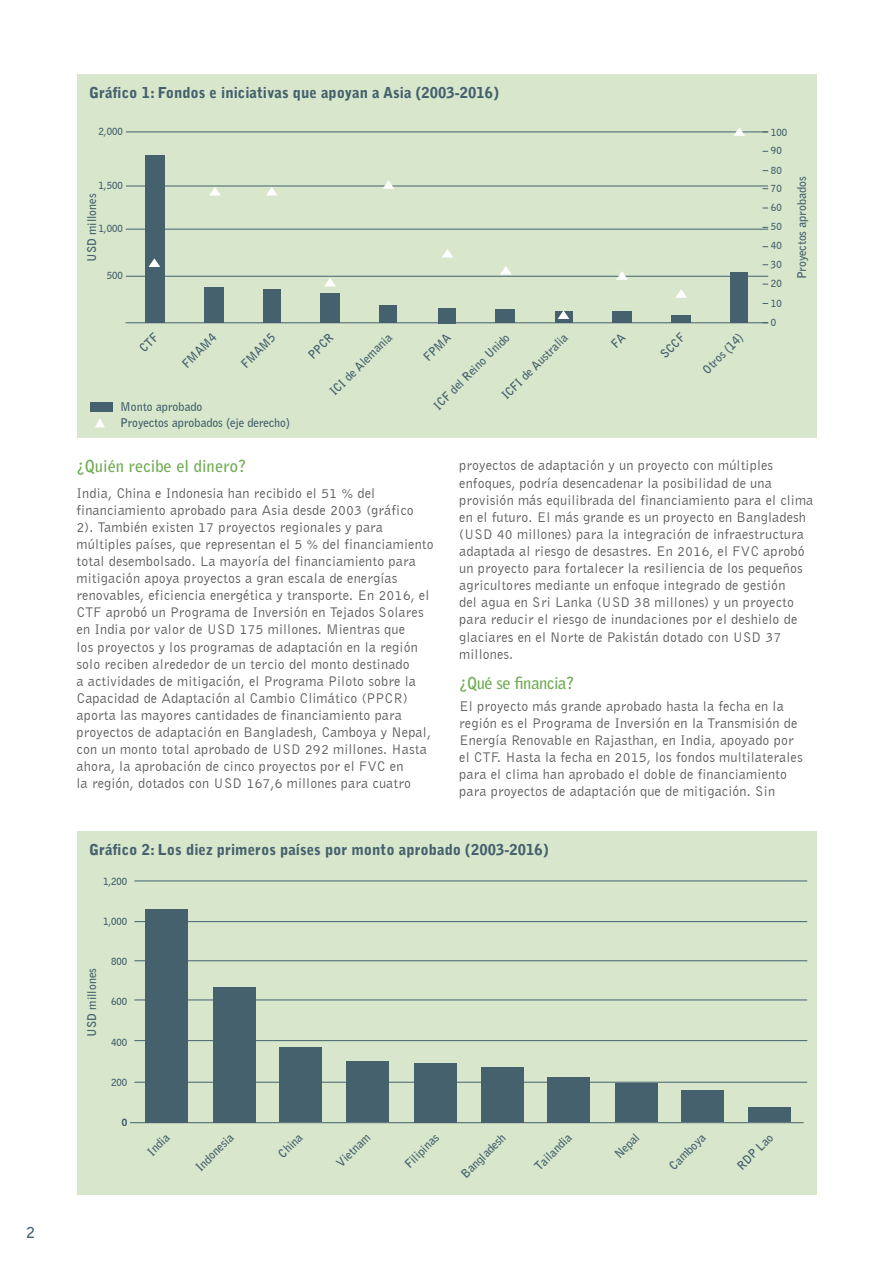
<style>
.page{position:relative;width:893px;height:1263px;background:#fff}
.page>*{position:absolute;margin:0;border:0;box-sizing:border-box;transform-origin:0 0}
.BODY{font:700 16.5px "Bell Gothic Std";color:#6eab51}
.SUBHEADING{font:700 16.5px "Bell Gothic Std";letter-spacing:-.025em;color:#6eab51}
.FIGURE_TITLE{font:900 15px "Bell Gothic Std";color:#45616e}
.t1{font:700 15px "Bell Gothic Std";color:#45616e}
.BODY-2{font:14.25px/17.1px "Bell Gothic BT";letter-spacing:.01em;color:#58585a}
.t2{font:700 12px/16.6px "Bell Gothic BT";color:#45616e}
.t3{font:700 9.75px "Bell Gothic BT";color:#45616e}
</style>
<div class="page">
<div style="left:77px;top:74px;width:739px;height:364px;background:#d8e7cc"></div>
<svg style="left:95px;top:418px;width:10px;height:9px"></svg>
<div style="left:90px;top:403px;width:23px;height:9px;background:#45616e"></div>
<hr style="left:125px;top:323px;width:643px;height:1px;background:#45616e">
<hr style="left:126px;top:276px;width:642px;height:1px;background:#45616e">
<hr style="left:126px;top:229px;width:642px;height:1px;background:#45616e">
<hr style="left:126px;top:186px;width:642px;height:1px;background:#45616e">
<hr style="left:126px;top:132px;width:642px;height:1px;background:#45616e">
<div style="left:730px;top:272px;width:18px;height:51px;background:#45616e"></div>
<div style="left:671px;top:315px;width:19px;height:8px;background:#45616e"></div>
<div style="left:612px;top:311px;width:19px;height:12px;background:#45616e"></div>
<div style="left:555px;top:311px;width:17px;height:12px;background:#45616e"></div>
<div style="left:496px;top:310px;width:19px;height:13px;background:#45616e"></div>
<div style="left:438px;top:308px;width:18px;height:16px;background:#45616e"></div>
<div style="left:379px;top:305px;width:18px;height:18px;background:#45616e"></div>
<div style="left:320px;top:293px;width:20px;height:30px;background:#45616e"></div>
<div style="left:263px;top:289px;width:18px;height:34px;background:#45616e"></div>
<div style="left:204px;top:287px;width:19px;height:36px;background:#45616e"></div>
<div style="left:145px;top:155px;width:19px;height:168px;background:#45616e"></div>
<svg style="left:149px;top:258px;width:11px;height:9px"></svg>
<svg style="left:210px;top:187px;width:10px;height:8px"></svg>
<svg style="left:266px;top:187px;width:11px;height:8px"></svg>
<svg style="left:383px;top:180px;width:11px;height:9px"></svg>
<svg style="left:442px;top:249px;width:11px;height:9px"></svg>
<svg style="left:500px;top:266px;width:11px;height:8px"></svg>
<svg style="left:558px;top:310px;width:11px;height:9px"></svg>
<svg style="left:616px;top:271px;width:12px;height:9px"></svg>
<svg style="left:675px;top:289px;width:12px;height:9px"></svg>
<svg style="left:733px;top:127px;width:12px;height:9px"></svg>
<svg style="left:325px;top:278px;width:11px;height:8px"></svg>
<div style="left:77px;top:831px;width:739px;height:364px;background:#d8e7cc"></div>
<hr style="left:130px;top:1122px;width:674px;height:1px;background:#45616e">
<div style="left:748px;top:1108px;width:42px;height:14px;background:#45616e"></div>
<div style="left:681px;top:1091px;width:43px;height:31px;background:#45616e"></div>
<div style="left:615px;top:1084px;width:43px;height:38px;background:#45616e"></div>
<div style="left:548px;top:1077px;width:42px;height:45px;background:#45616e"></div>
<div style="left:481px;top:1067px;width:42px;height:55px;background:#45616e"></div>
<div style="left:414px;top:1063px;width:42px;height:59px;background:#45616e"></div>
<div style="left:346px;top:1061px;width:43px;height:61px;background:#45616e"></div>
<div style="left:279px;top:1047px;width:42px;height:75px;background:#45616e"></div>
<div style="left:213px;top:987px;width:43px;height:135px;background:#45616e"></div>
<div style="left:145px;top:909px;width:43px;height:213px;background:#45616e"></div>
<hr style="left:134px;top:1082px;width:673px;height:1px;background:#45616e">
<hr style="left:134px;top:1040px;width:673px;height:1px;background:#45616e">
<hr style="left:134px;top:1000px;width:673px;height:1px;background:#45616e">
<hr style="left:134px;top:960px;width:673px;height:1px;background:#45616e">
<hr style="left:134px;top:921px;width:673px;height:1px;background:#45616e">
<hr style="left:134px;top:881px;width:673px;height:1px;background:#45616e">
<p class="t1" style="left:27px;top:1223px;width:10px">2</p>
<p class="FIGURE_TITLE" style="left:89px;top:84px;width:411px">Gráfico 1: Fondos e iniciativas que apoyan a Asia (2003-2016)</p>
<p class="t3" style="left:99px;top:125px;width:26px">2,000</p>
<p class="t3" style="left:99px;top:179px;width:26px">1,500</p>
<p class="t2" style="left:83px;top:262px;width:70px;rotate:-90deg">USD millones</p>
<p class="t3" style="left:99px;top:222px;width:26px">1,000</p>
<p class="t3" style="left:107px;top:269px;width:18px">500</p>
<p class="t2" style="left:326px;top:387px;width:84px;rotate:-45deg">ICI de Alemania</p>
<p class="t2" style="left:656px;top:350px;width:30px;rotate:-45deg">SCCF</p>
<p class="t2" style="left:699px;top:365px;width:53px;rotate:-45deg">Otros (14)</p>
<p class="t2" style="left:178px;top:360px;width:44px;rotate:-45deg">FMAM4</p>
<p class="t2" style="left:237px;top:360px;width:44px;rotate:-45deg">FMAM5</p>
<p class="t2" style="left:304px;top:351px;width:32px;rotate:-45deg">PPCR</p>
<p class="t2" style="left:419px;top:353px;width:35px;rotate:-45deg">FPMA</p>
<p class="t2" style="left:498px;top:391px;width:89px;rotate:-45deg">ICFI de Australia</p>
<p class="t2" style="left:429px;top:401px;width:103px;rotate:-45deg">ICF del Reino Unido</p>
<p class="t2" style="left:120px;top:398px;width:171px">Monto aprobado<br>Proyectos aprobados (eje derecho)</p>
<p class="t3" style="left:771px;top:126px;width:18px">100</p>
<p class="t3" style="left:771px;top:144px;width:12px">90</p>
<p class="t3" style="left:771px;top:164px;width:12px">80</p>
<p class="t3" style="left:771px;top:182px;width:12px">70</p>
<p class="t3" style="left:771px;top:201px;width:12px">60</p>
<p class="t3" style="left:771px;top:220px;width:12px">50</p>
<p class="t3" style="left:771px;top:239px;width:12px">40</p>
<p class="t3" style="left:771px;top:258px;width:12px">30</p>
<p class="t3" style="left:771px;top:277px;width:12px">20</p>
<p class="t3" style="left:771px;top:297px;width:12px">10</p>
<p class="t3" style="left:771px;top:316px;width:7px">0</p>
<p class="t2" style="left:793px;top:279px;width:104px;rotate:-90deg">Proyectos aprobados</p>
<p class="BODY" style="left:77px;top:456px;width:171px">¿Quién recibe el dinero?</p>
<p class="BODY-2" style="left:77px;top:484px;width:359px">India, China e Indonesia han recibido el 51 % del financiamiento aprobado para Asia desde 2003 (gráfico 2). También existen 17 proyectos regionales y para múltiples países, que representan el 5 % del financiamiento total desembolsado. La mayoría del financiamiento para mitigación apoya proyectos a gran escala de energías renovables, eficiencia energética y transporte. En 2016, el CTF aprobó un Programa de Inversión en Tejados Solares en India por valor de USD 175 millones. Mientras que<br>los proyectos y los programas de adaptación en la región solo reciben alrededor de un tercio del monto destinado<br>a actividades de mitigación, el Programa Piloto sobre la Capacidad de Adaptación al Cambio Climático (PPCR) aporta las mayores cantidades de financiamiento para proyectos de adaptación en Bangladesh, Camboya y Nepal, con un monto total aprobado de USD 292 millones. Hasta ahora, la aprobación de cinco proyectos por el FVC en<br>la región, dotados con USD 167,6 millones para cuatro</p>
<p class="BODY-2" style="left:459px;top:457px;width:356px">proyectos de adaptación y un proyecto con múltiples enfoques, podría desencadenar la posibilidad de una provisión más equilibrada del financiamiento para el clima en el futuro. El más grande es un proyecto en Bangladesh (USD 40 millones) para la integración de infraestructura adaptada al riesgo de desastres. En 2016, el FVC aprobó un proyecto para fortalecer la resiliencia de los pequeños agricultores mediante un enfoque integrado de gestión<br>del agua en Sri Lanka (USD 38 millones) y un proyecto para reducir el riesgo de inundaciones por el deshielo de glaciares en el Norte de Pakistán dotado con USD 37 millones.</p>
<p class="SUBHEADING" style="left:459px;top:673px;width:117px">¿Qué se financia?</p>
<p class="BODY-2" style="left:459px;top:697px;width:345px">El proyecto más grande aprobado hasta la fecha en la región es el Programa de Inversión en la Transmisión de Energía Renovable en Rajasthan, en India, apoyado por el CTF. Hasta la fecha en 2015, los fondos multilaterales para el clima han aprobado el doble de financiamiento para proyectos de adaptación que de mitigación. Sin</p>
<p class="FIGURE_TITLE" style="left:89px;top:841px;width:461px">Gráfico 2: Los diez primeros países por monto aprobado (2003-2016)</p>
<p class="t3" style="left:103px;top:875px;width:26px">1,200</p>
<p class="t3" style="left:103px;top:915px;width:26px">1,000</p>
<p class="t2" style="left:83px;top:1036px;width:70px;rotate:-90deg">USD millones</p>
<p class="t3" style="left:111px;top:955px;width:18px">800</p>
<p class="t3" style="left:111px;top:995px;width:18px">600</p>
<p class="t3" style="left:111px;top:1036px;width:18px">400</p>
<p class="t3" style="left:111px;top:1076px;width:18px">200</p>
<p class="t3" style="left:122px;top:1116px;width:7px">0</p>
<p class="t2" style="left:143px;top:1147px;width:28px;rotate:-45deg">India</p>
<p class="t2" style="left:274px;top:1149px;width:30px;rotate:-45deg">China</p>
<p class="t2" style="left:332px;top:1159px;width:44px;rotate:-45deg">Vietnam</p>
<p class="t2" style="left:457px;top:1170px;width:59px;rotate:-45deg">Bangladesh</p>
<p class="t2" style="left:400px;top:1159px;width:44px;rotate:-45deg">Filipinas</p>
<p class="t2" style="left:531px;top:1162px;width:48px;rotate:-45deg">Tailandia</p>
<p class="t2" style="left:611px;top:1150px;width:31px;rotate:-45deg">Nepal</p>
<p class="t2" style="left:665px;top:1161px;width:47px;rotate:-45deg">Camboya</p>
<p class="t2" style="left:733px;top:1161px;width:47px;rotate:-45deg">RDP Lao</p>
<p class="t2" style="left:192px;top:1163px;width:49px;rotate:-45deg">Indonesia</p>
</div>
